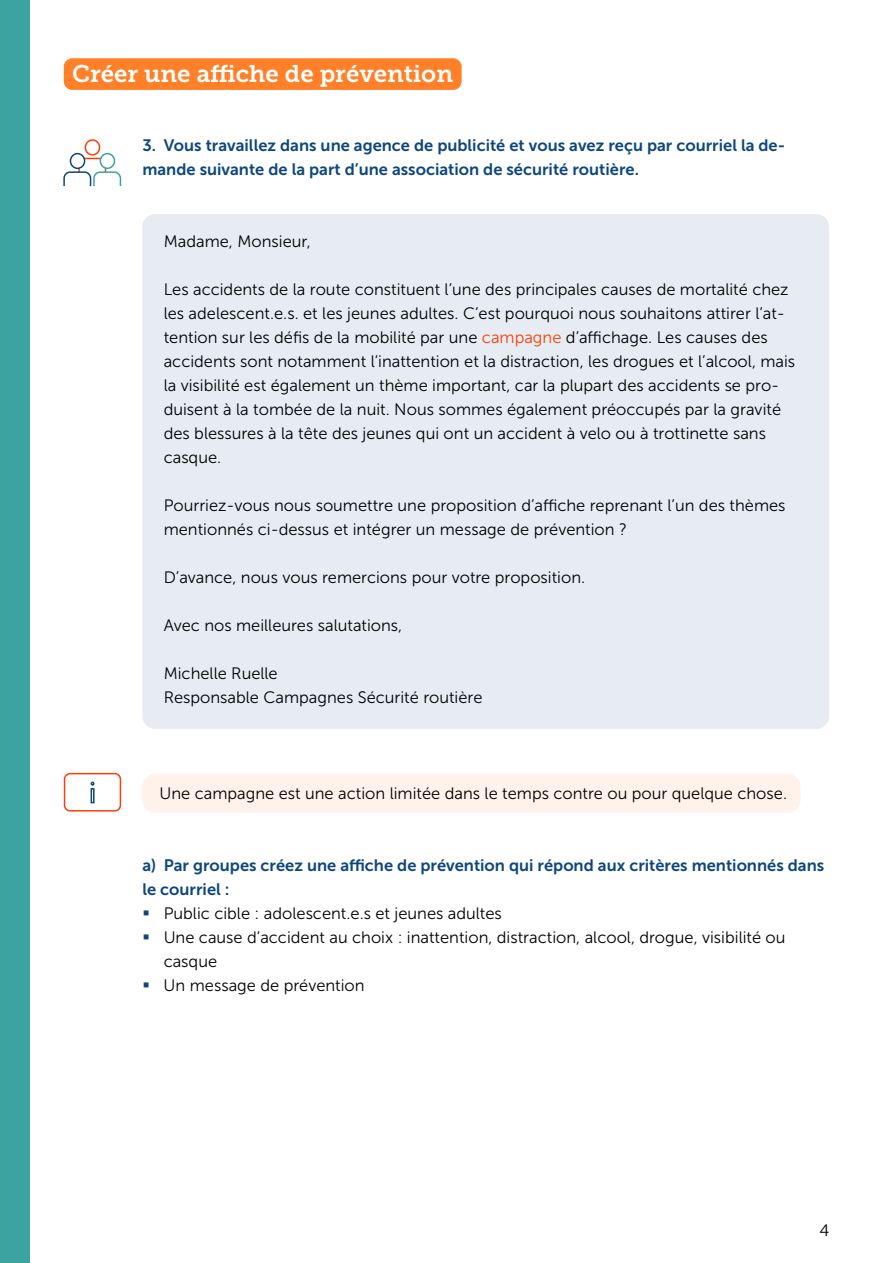
<style>
.page{position:relative;width:893px;height:1263px;background:#fff}
.page>*{position:absolute;margin:0;border:0;box-sizing:border-box;transform-origin:0 0}
.t1{font:24px "Museo Slab 700";color:#fff}
.t2{font:16.5px/24px "Museo Sans 300";color:#000}
.t3{font:16.5px/24px "Museo Sans 700";color:#0d467d}
.s1{color:#f94007}
</style>
<div class="page">
<div style="left:0;top:0;width:30px;height:1263px;background:#3ca3a0"></div>
<div style="left:142px;top:774px;width:658px;height:39px;background:#fff2ea;border-radius:13px"></div>
<div style="left:142px;top:214px;width:687px;height:515px;background:#e7ecf2;border-radius:13px"></div>
<div style="left:64px;top:58px;width:398px;height:32px;background:#ff8029;border-radius:9px"></div>
<svg style="left:63px;top:139px;width:59px;height:48px"></svg>
<div style="left:91px;top:788px;width:4px;height:15px;border:2px solid #0d467d"></div>
<svg style="left:91px;top:781px;width:4px;height:5px"></svg>
<div style="left:64px;top:773px;width:57px;height:38px;border:2px solid #f94007;border-radius:6px"></div>
<h1 class="t1" style="left:72px;top:60px;width:382px">Créer une affiche de prévention</h1>
<p class="t3" style="left:142px;top:133px;width:644px">3. Vous travaillez dans une agence de publicité et vous avez reçu par courriel la de&shy;mande suivante de la part d’une association de sécurité routière.</p>
<p class="t2" style="left:164px;top:229px;width:149px">Madame, Monsieur,</p>
<p class="t2" style="left:164px;top:277px;width:633px">Les accidents de la route constituent l’une des principales causes de mortalité chez les adelescent.e.s. et les jeunes adultes. C’est pourquoi nous souhaitons attirer l’at&shy;tention sur les défis de la mobilité par une <span class="s1">campagne</span> d’affichage. Les causes des accidents sont notamment l’inattention et la distraction, les drogues et l’alcool, mais la visibilité est également un thème important, car la plupart des accidents se pro&shy;duisent à la tombée de la nuit. Nous sommes également préoccupés par la gravité des blessures à la tête des jeunes qui ont un accident à velo ou à trottinette sans casque.</p>
<p class="t2" style="left:164px;top:493px;width:623px">Pourriez-vous nous soumettre une proposition d’affiche reprenant l’un des thèmes mentionnés ci-dessus et intégrer un message de prévention ?</p>
<p class="t2" style="left:164px;top:565px;width:423px">D’avance, nous vous remercions pour votre proposition.</p>
<p class="t2" style="left:164px;top:613px;width:240px">Avec nos meilleures salutations,</p>
<p class="t2" style="left:164px;top:661px;width:320px">Michelle Ruelle<br>Responsable Campagnes Sécurité routière</p>
<p class="t2" style="left:159px;top:781px;width:629px">Une campagne est une action limitée dans le temps contre ou pour quelque chose.</p>
<p class="t3" style="left:142px;top:853px;width:683px">a) Par groupes créez une affiche de prévention qui répond aux critères mentionnés dans le courriel :</p>
<p class="t2" style="left:164px;top:901px;width:623px">Public cible : adolescent.e.s et jeunes adultes<br>Une cause d’accident au choix : inattention, distraction, alcool, drogue, visibilité ou casque<br>Un message de prévention</p>
<p class="t2" style="left:819px;top:1218px;width:11px">4</p>
</div>
